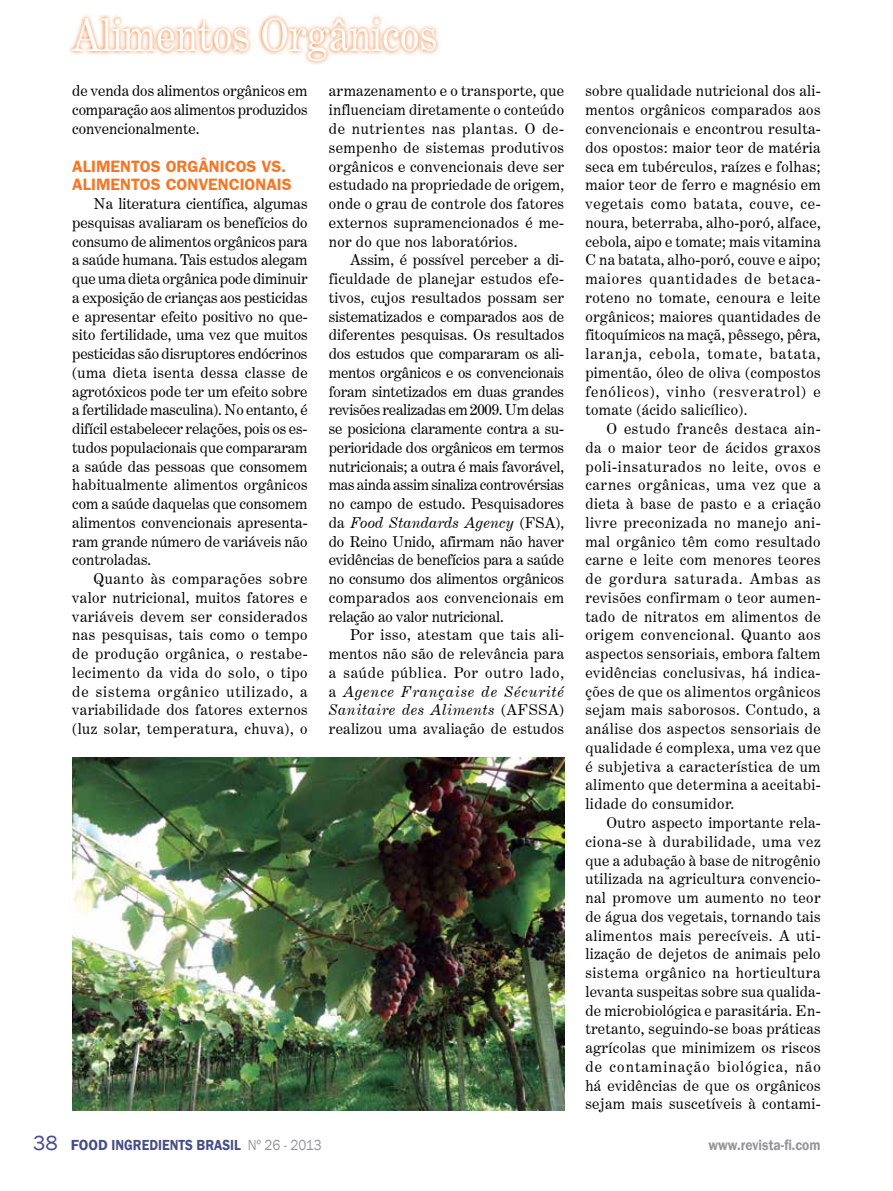
<style>
.page{position:relative;width:893px;height:1191px;background:#fff}
.page>*{position:absolute;margin:0;border:0;box-sizing:border-box;transform-origin:0 0}
.t1{font:45px "Century Expanded BT";color:#fff;scale:.9 1}
.t2{font:700 16.5px "Frankfurt Gothic";color:#f47725}
.t3{font:15px/18.8px "Century Expanded BT";letter-spacing:.02em;color:#000;text-align:justify}
.t4{font:600 15px "Franklin Gothic";color:#464d87}
.t5{font:600 15px "Franklin Gothic";color:#939598;scale:.9 1}
.s1{font-style:italic}
.s2{font-weight:400;font-size:21px}
.s3{font-weight:400;color:#939598}
</style>
<div class="page">
<svg style="left:69px;top:14px;width:370px;height:51px"></svg>
<img style="left:72px;top:757px;width:492px;height:353px">
<h1 class="t1" style="left:72px;top:8px;width:407px">Alimentos Orgânicos</h1>
<p class="t3" style="left:72px;top:82px;width:237px">de venda dos alimentos orgânicos em comparação aos alimentos produzidos convencionalmente.</p>
<p class="t2" style="left:72px;top:156px;width:22px">ALIMENTOS</p>
<p class="t2" style="left:166px;top:156px;width:11px">ORGÂNICOS</p>
<p class="t2" style="left:261px;top:156px;width:26px">VS.</p>
<p class="t2" style="left:72px;top:175px;width:11px">ALIMENTOS</p>
<p class="t2" style="left:166px;top:175px;width:12px">CON</p>
<p class="t2" style="left:198px;top:175px;width:20px">VENCIONAIS</p>
<p class="t3" style="left:72px;top:194px;width:237px;text-indent:21px">Na literatura científica, algumas pesquisas avaliaram os benefícios do consumo de alimentos orgânicos para a saúde humana. Tais estudos alegam que uma dieta orgânica pode diminuir a exposição de crianças aos pesticidas e apresentar efeito positivo no que&shy;sito fertilidade, uma vez que muitos pesticidas são disruptores endócrinos (uma dieta isenta dessa classe de agrotóxicos pode ter um efeito sobre a fertilidade masculina). No entanto, é difícil estabelecer relações, pois os es&shy;tudos populacionais que compararam a saúde das pessoas que consomem habitualmente alimentos orgânicos com a saúde daquelas que consomem alimentos convencionais apresenta&shy;ram grande número de variáveis não controladas.</p>
<p class="t3" style="left:72px;top:569px;width:237px;text-indent:21px">Quanto às comparações sobre valor nutricional, muitos fatores e variáveis devem ser considerados nas pesquisas, tais como o tempo de produção orgânica, o restabe&shy;lecimento da vida do solo, o tipo de sistema orgânico utilizado, a variabilidade dos fatores externos (luz solar, temperatura, chuva), o</p>
<p class="t3" style="left:329px;top:82px;width:237px">armazenamento e o transporte, que influenciam diretamente o conteúdo de nutrientes nas plantas. O de&shy;sempenho de sistemas produtivos orgânicos e convencionais deve ser estudado na propriedade de origem, onde o grau de controle dos fatores externos supramencionados é me&shy;nor do que nos laboratórios.</p>
<p class="t3" style="left:329px;top:250px;width:237px;text-indent:21px">Assim, é possível perceber a di&shy;ficuldade de planejar estudos efe&shy;tivos, cujos resultados possam ser sistematizados e comparados aos de diferentes pesquisas. Os resultados dos estudos que compararam os ali&shy;mentos orgânicos e os convencionais foram sintetizados em duas grandes revisões realizadas em 2009. Um delas se posiciona claramente contra a su&shy;perioridade dos orgânicos em termos nutricionais; a outra é mais favorável, mas ainda assim sinaliza controvérsias no campo de estudo. Pesquisadores da <span class="s1">Food Standards Agency</span> (FSA), do Reino Unido, afirmam não haver evidências de benefícios para a saúde no consumo dos alimentos orgânicos comparados aos convencionais em relação ao valor nutricional.</p>
<p class="t3" style="left:329px;top:625px;width:237px;text-indent:21px">Por isso, atestam que tais ali&shy;mentos não são de relevância para a saúde pública. Por outro lado, a <span class="s1">Agence Française de Sécurité Sanitaire des Aliments</span> (AFSSA) realizou uma avaliação de estudos</p>
<p class="t3" style="left:585px;top:82px;width:237px">sobre qualidade nutricional dos ali&shy;mentos orgânicos comparados aos convencionais e encontrou resulta&shy;dos opostos: maior teor de matéria seca em tubérculos, raízes e folhas; maior teor de ferro e magnésio em vegetais como batata, couve, ce&shy;noura, beterraba, alho-poró, alface, cebola, aipo e tomate; mais vitamina C na batata, alho-poró, couve e aipo; maiores quantidades de betaca&shy;roteno no tomate, cenoura e leite orgânicos; maiores quantidades de fitoquímicos na maçã, pêssego, pêra, laranja, cebola, tomate, batata, pimentão, óleo de oliva (compostos fenólicos), vinho (resveratrol) e tomate (ácido salicílico).</p>
<p class="t3" style="left:585px;top:419px;width:237px;text-indent:21px">O estudo francês destaca ain&shy;da o maior teor de ácidos graxos poli-insaturados no leite, ovos e carnes orgânicas, uma vez que a dieta à base de pasto e a criação livre preconizada no manejo ani&shy;mal orgânico têm como resultado carne e leite com menores teores de gordura saturada. Ambas as revisões confirmam o teor aumen&shy;tado de nitratos em alimentos de origem convencional. Quanto aos aspectos sensoriais, embora faltem evidências conclusivas, há indica&shy;ções de que os alimentos orgânicos sejam mais saborosos. Contudo, a análise dos aspectos sensoriais de qualidade é complexa, uma vez que é subjetiva a característica de um alimento que determina a aceitabi&shy;lidade do consumidor.</p>
<p class="t3" style="left:585px;top:813px;width:237px;text-indent:21px">Outro aspecto importante rela&shy;ciona-se à durabilidade, uma vez que a adubação à base de nitrogênio utilizada na agricultura convencio&shy;nal promove um aumento no teor de água dos vegetais, tornando tais alimentos mais perecíveis. A uti&shy;lização de dejetos de animais pelo sistema orgânico na horticultura levanta suspeitas sobre sua qualida&shy;de microbiológica e parasitária. En&shy;tretanto, seguindo-se boas práticas agrícolas que minimizem os riscos de contaminação biológica, não há evidências de que os orgânicos sejam mais suscetíveis à contami-</p>
<p class="t4" style="left:33px;top:1135px;width:290px"><span class="s2">38</span> FOOD INGREDIENTS BRASIL <span class="s3">Nº 26 - 2013</span></p>
<p class="t5" style="left:708px;top:1135px;width:126px">www.revista-fi.com</p>
</div>
